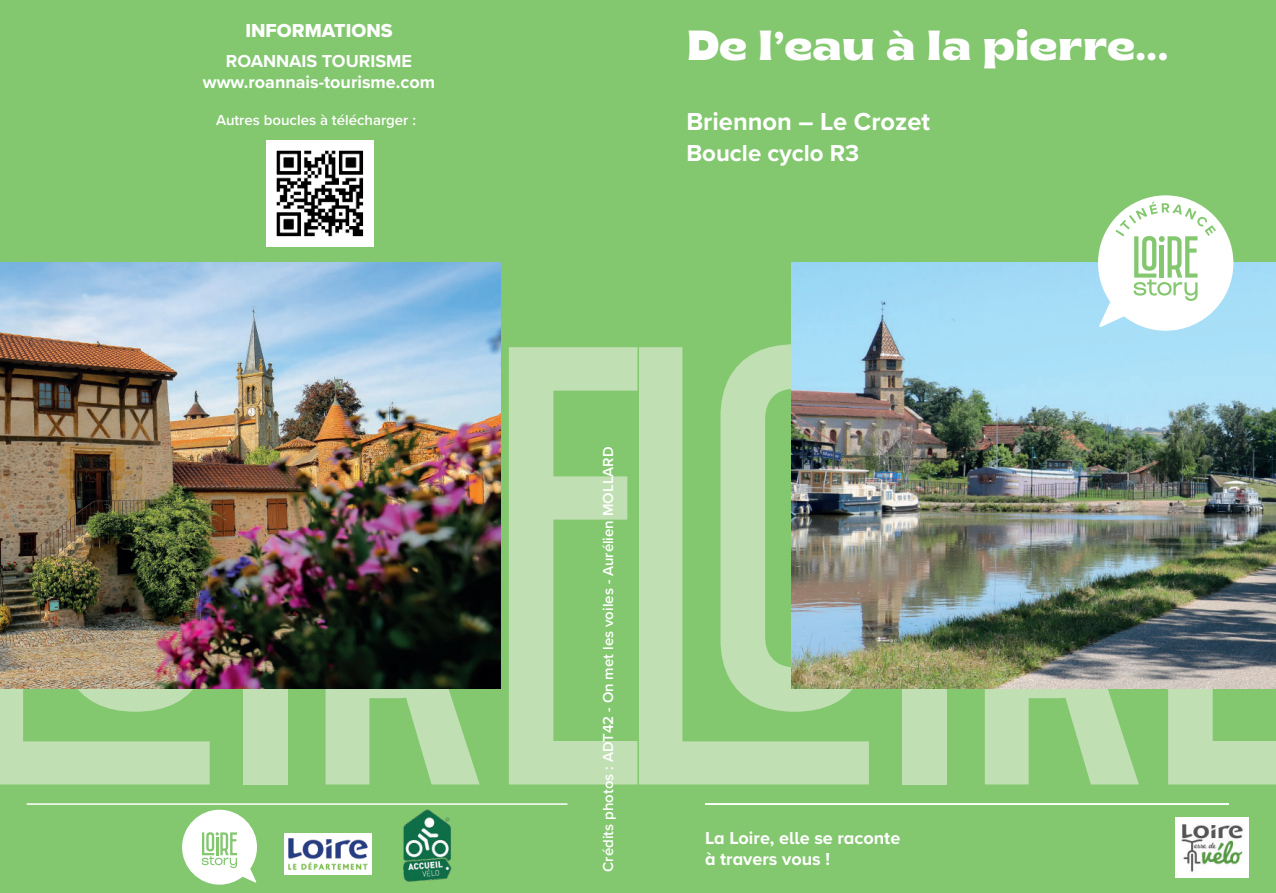
<style>
.page{position:relative;width:1276px;height:893px;background:#fff}
.page>*{position:absolute;margin:0;border:0;box-sizing:border-box;transform-origin:0 0}
.t1{font:700 42px "Brice";color:#fff}
.t2{font:700 25.5px "Proxima Nova A";color:#fff}
.t3{font:700 24px "Proxima Nova";color:#fff}
.t4{font:19.5px "Proxima Nova Extrabld";color:#fff}
.t5{font:700 18px/21.6px "Proxima Nova";color:#fff;text-align:center}
.t6{font:700 18px/21px "Proxima Nova A";color:#fff}
.t7{font:600 15px "Proxima Nova";color:#fff}
</style>
<div class="page">
<div style="left:638px;top:0;width:638px;height:893px;background:#83c76f"></div>
<svg style="left:639px;top:347px;width:230px;height:437px;fill:#c0dfb3"></svg>
<svg style="left:720px;top:344px;width:149px;height:368px;fill:#c0dfb3"></svg>
<svg style="left:1168px;top:689px;width:108px;height:95px;fill:#c0dfb3"></svg>
<div style="left:902px;top:436px;width:45px;height:348px;background:#c0dfb3"></div>
<svg style="left:984px;top:689px;width:155px;height:95px;fill:#c0dfb3"></svg>
<img style="left:791px;top:262px;width:485px;height:427px">
<hr style="left:705px;top:803px;width:524px;height:2px;background:#fff">
<div style="left:0;top:0;width:638px;height:893px;background:#83c76f"></div>
<svg style="left:0;top:689px;width:210px;height:95px;fill:#c0dfb3"></svg>
<svg style="left:61px;top:689px;width:149px;height:23px;fill:#c0dfb3"></svg>
<svg style="left:509px;top:347px;width:128px;height:437px;fill:#c0dfb3"></svg>
<div style="left:243px;top:436px;width:45px;height:348px;background:#c0dfb3"></div>
<svg style="left:325px;top:689px;width:154px;height:95px;fill:#c0dfb3"></svg>
<img style="left:0;top:262px;width:501px;height:427px">
<hr style="left:27px;top:803px;width:540px;height:2px;background:#fff">
<img style="left:267px;top:140px;width:106px;height:107px">
<svg style="left:1098px;top:195px;width:135px;height:136px"></svg>
<img style="left:1175px;top:817px;width:73px;height:60px">
<img style="left:284px;top:834px;width:88px;height:40px">
<img style="left:399px;top:803px;width:57px;height:79px">
<svg style="left:182px;top:810px;width:75px;height:75px"></svg>
<h3 class="t4" style="left:245px;top:20px;width:149px">INFORMATIONS</h3>
<p class="t5" style="left:203px;top:51px;width:234px">ROANNAIS TOURISME www.roannais-tourisme.com</p>
<p class="t7" style="left:216px;top:113px;width:201px">Autres boucles à télécharger :</p>
<h1 class="t1" style="left:686px;top:29px;width:484px">De l’eau à la pierre...</h1>
<h2 class="t2" style="left:686px;top:110px;width:245px">Briennon – Le Crozet</h2>
<h3 class="t3" style="left:686px;top:143px;width:174px">Boucle cyclo R3</h3>
<p class="t7" style="left:602px;top:872px;width:427px;rotate:-90deg">Crédits photos : ADT42 - On met les voiles - Aurélien MOLLARD</p>
<p class="t6" style="left:705px;top:827px;width:197px">La Loire, elle se raconte à travers vous !</p>
</div>
